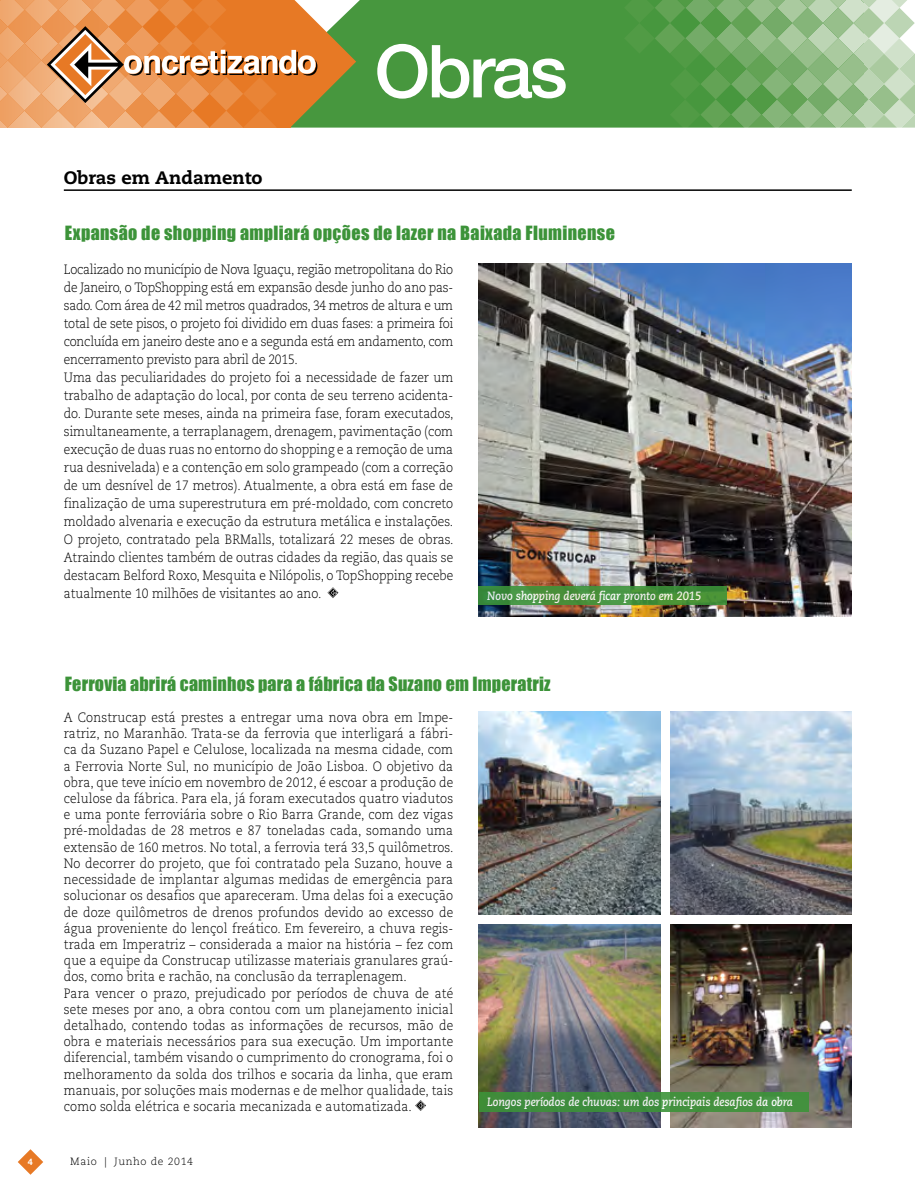
<style>
.page{position:relative;width:915px;height:1191px;background:#fff}
.page>*{position:absolute;margin:0;border:0;box-sizing:border-box;transform-origin:0 0}
.t1{font:500 73.2px "Helvetica Neue LT";letter-spacing:-.04em;color:#fff}
.t2{font:18px "Impact";letter-spacing:.02em;color:#3c9339}
.t3{font:800 18px "Caecilia LT Std";color:#000}
.t4{font:300 13.5px/16.2px "Caecilia LT Std";letter-spacing:.01em;color:#000;scale:.9 1}
.t5{font:italic 700 12px "Caecilia LT Std";letter-spacing:-.01em;color:#fff;scale:.9 1}
.t6{font:300 10.5px "Caecilia LT Std";letter-spacing:.06em;color:#000}
.t7{font:700 9px "Helvetica Neue LT";color:#fff}
</style>
<div class="page">
<img style="left:478px;top:711px;width:182px;height:203px">
<img style="left:478px;top:924px;width:182px;height:203px">
<img style="left:670px;top:711px;width:181px;height:203px">
<img style="left:670px;top:924px;width:181px;height:203px">
<svg style="left:415px;top:1100px;width:11px;height:11px"></svg>
<img style="left:478px;top:264px;width:372px;height:353px">
<hr style="left:64px;top:189px;width:787px;height:2px;background:#000">
<div style="left:227px;top:0;width:636px;height:128px;background:#47973e"></div>
<svg style="left:624px;top:0;width:291px;height:128px"></svg>
<svg style="left:327px;top:587px;width:11px;height:11px"></svg>
<svg style="left:0;top:0;width:356px;height:128px;background:#da9556"></svg>
<svg style="left:478px;top:586px;width:248px;height:18px;background:#448f3c"></svg>
<div style="left:478px;top:1092px;width:330px;height:19px;background:#3c9339"></div>
<svg style="left:18px;top:1149px;width:25px;height:25px"></svg>
<h2 class="t3" style="left:64px;top:166px;width:200px">Obras em Andamento</h2>
<h1 class="t1" style="left:374px;top:28px;width:195px">Obras</h1>
<h2 class="t2" style="left:65px;top:219px;width:551px">Expansão de shopping ampliará opções de lazer na Baixada Fluminense</h2>
<p class="t4" style="left:64px;top:261px;width:434px;line-height:18px">Localizado no município de Nova Iguaçu, região metropolitana do Rio de Janeiro, o TopShopping está em expansão desde junho do ano pas&shy;sado. Com área de 42 mil metros quadrados, 34 metros de altura e um total de sete pisos, o projeto foi dividido em duas fases: a primeira foi concluída em janeiro deste ano e a segunda está em andamento, com encerramento previsto para abril de 2015.<br>Uma das peculiaridades do projeto foi a necessidade de fazer um trabalho de adaptação do local, por conta de seu terreno acidenta&shy;do. Durante sete meses, ainda na primeira fase, foram executados, simultaneamente, a terraplanagem, drenagem, pavimentação (com execução de duas ruas no entorno do shopping e a remoção de uma rua desnivelada) e a contenção em solo grampeado (com a correção de um desnível de 17 metros). Atualmente, a obra está em fase de finalização de uma superestrutura em pré-moldado, com concreto moldado alvenaria e execução da estrutura metálica e instalações.<br>O projeto, contratado pela BRMalls, totalizará 22 meses de obras.<br>Atraindo clientes também de outras cidades da região, das quais se destacam Belford Roxo, Mesquita e Nilópolis, o TopShopping recebe atualmente 10 milhões de visitantes ao ano.</p>
<p class="t5" style="left:487px;top:589px;width:239px">Novo shopping deverá ficar pronto em 2015</p>
<h2 class="t2" style="left:65px;top:669px;width:487px">Ferrovia abrirá caminhos para a fábrica da Suzano em Imperatriz</h2>
<p class="t4" style="left:64px;top:709px;width:434px">A Construcap está prestes a entregar uma nova obra em Impe&shy;ratriz, no Maranhão. Trata-se da ferrovia que interligará a fábri&shy;ca da Suzano Papel e Celulose, localizada na mesma cidade, com a Ferrovia Norte Sul, no município de João Lisboa. O objetivo da obra, que teve início em novembro de 2012, é escoar a produção de celulose da fábrica. Para ela, já foram executados quatro viadutos e uma ponte ferroviária sobre o Rio Barra Grande, com dez vigas pré-moldadas de 28 metros e 87 toneladas cada, somando uma extensão de 160 metros. No total, a ferrovia terá 33,5 quilômetros.<br>No decorrer do projeto, que foi contratado pela Suzano, houve a necessidade de implantar algumas medidas de emergência para solucionar os desafios que apareceram. Uma delas foi a execução de doze quilômetros de drenos profundos devido ao excesso de água proveniente do lençol freático. Em fevereiro, a chuva regis&shy;trada em Imperatriz – considerada a maior na história – fez com que a equipe da Construcap utilizasse materiais granulares graú&shy;dos, como brita e rachão, na conclusão da terraplenagem.<br>Para vencer o prazo, prejudicado por períodos de chuva de até sete meses por ano, a obra contou com um planejamento inicial detalhado, contendo todas as informações de recursos, mão de obra e materiais necessários para sua execução. Um importante diferencial, também visando o cumprimento do cronograma, foi o melhoramento da solda dos trilhos e socaria da linha, que eram manuais, por soluções mais modernas e de melhor qualidade, tais como solda elétrica e socaria mecanizada e automatizada.</p>
<p class="t7" style="left:28px;top:1156px;width:7px">4</p>
<p class="t6" style="left:70px;top:1155px;width:124px">Maio | Junho de 2014</p>
<p class="t5" style="left:487px;top:1095px;width:341px">Longos períodos de chuvas: um dos principais desafios da obra</p>
</div>
